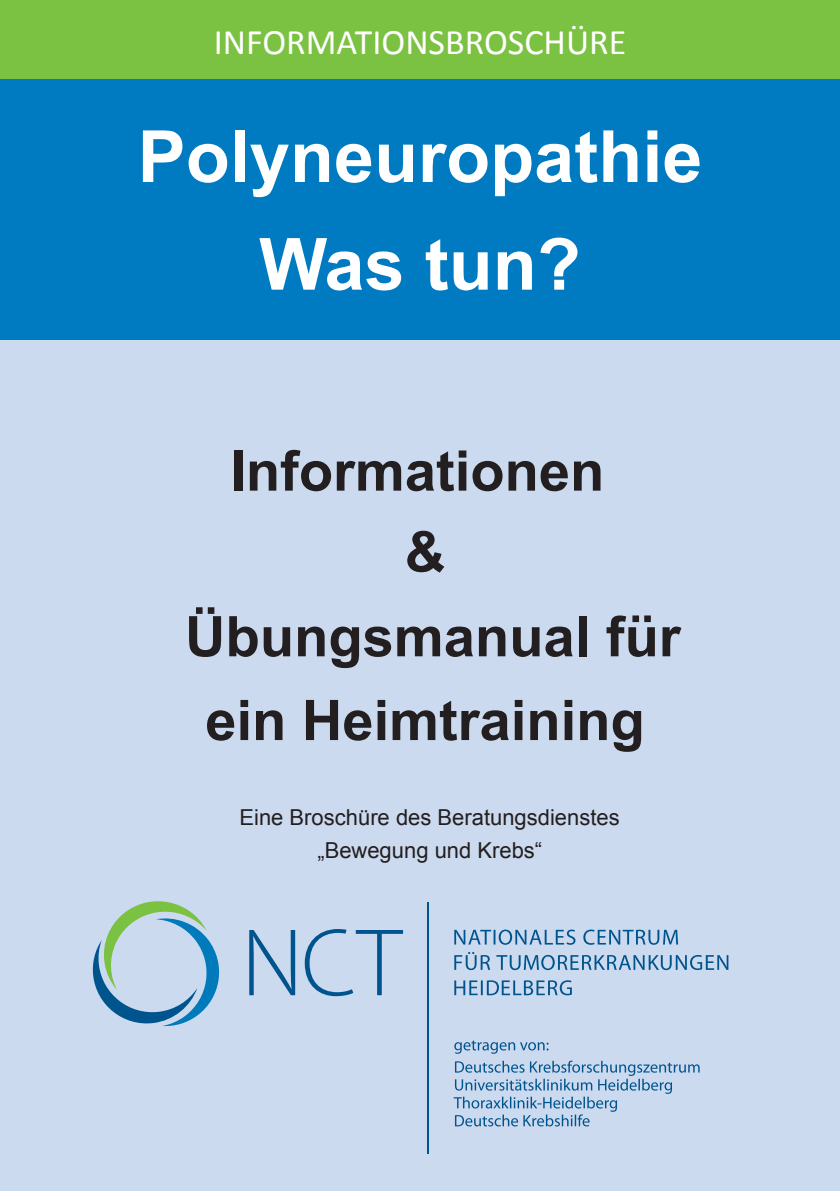
<style>
.page{position:relative;width:840px;height:1191px;background:#fff}
.page>*{position:absolute;margin:0;border:0;box-sizing:border-box;transform-origin:0 0}
.t1{font:700 72px/107.6px "Arial";color:#fff;text-align:center}
.t2{font:700 56px/83.2px "Arial";color:#231f20;text-align:center}
.t3{font:36px "Calibri";color:#fff}
.t4{font:22px/32.8px "Arial";color:#231f20;text-align:center}
</style>
<div class="page">
<div style="left:0;top:0;width:839px;height:1191px;background:#ccdaef"></div>
<div style="left:0;top:0;width:839px;height:136px;background:#7bc142"></div>
<div style="left:0;top:79px;width:839px;height:261px;background:#007ac0"></div>
<svg style="left:249px;top:930px;width:46px;height:65px"></svg>
<svg style="left:304px;top:929px;width:99px;height:67px"></svg>
<svg style="left:92px;top:901px;width:128px;height:125px"></svg>
<hr style="left:426px;top:902px;width:2px;height:252px;background:#00548e">
<svg style="left:454px;top:1040px;width:94px;height:13px"></svg>
<svg style="left:453px;top:1060px;width:246px;height:66px"></svg>
<svg style="left:454px;top:929px;width:223px;height:15px"></svg>
<svg style="left:454px;top:952px;width:274px;height:18px"></svg>
<svg style="left:454px;top:980px;width:117px;height:15px"></svg>
<h3 class="t3" style="left:214px;top:19px;width:414px">INFORMATIONSBROSCHÜRE</h3>
<h1 class="t1" style="left:138px;top:105px;width:566px">Polyneuropathie<br>Was tun?</h1>
<h2 class="t2" style="left:185px;top:431px;width:497px">Informationen<br>&amp;<br>Übungsmanual für ein Heimtraining</h2>
<p class="t4" style="left:239px;top:801px;width:381px">Eine Broschüre des Beratungsdienstes „Bewegung und Krebs“</p>
</div>
